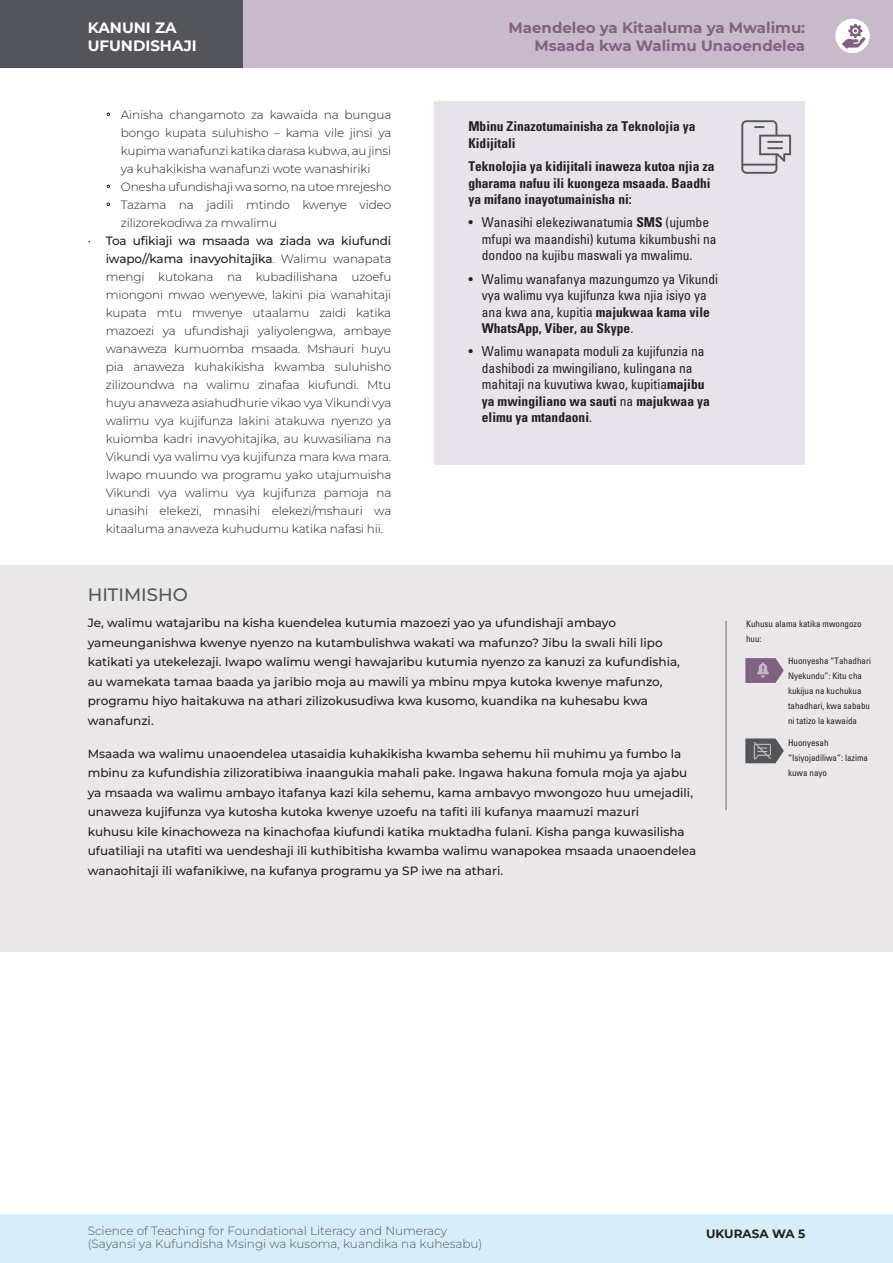
<style>
.page{position:relative;width:893px;height:1263px;background:#fff}
.page>*{position:absolute;margin:0;border:0;box-sizing:border-box;transform-origin:0 0}
.TOC_main{font:500 18px "Montserrat";color:#54555a}
.t1{font:700 15px/18px "Montserrat";color:#816182;text-align:right}
.t2{font:700 15px/18px "Montserrat";color:#fff}
.PED_infobox{font:condensed 13.5px/16.5px "Univers LT Std";color:#231f20}
.PED_infobox-2{font:700 condensed 13.5px/16.5px "Univers LT Std";color:#231f20}
.TOC_main-2{font:500 12px/19.5px "Montserrat";color:#231f20}
.PED_bullet{font:300 12px/18px "Montserrat";letter-spacing:-.01em;color:#231f20;text-align:justify}
.PED_body{font:300 12px/18px "Montserrat";letter-spacing:-.01em;color:#231f20;text-align:justify}
.t3{font:300 12px "Montserrat";color:#54555a}
.t4{font:700 12px "Montserrat";color:#231f20}
.TOC_main-3{font:condensed 9px/15px "Univers LT Std";color:#231f20}
.s1{font-size:18.75px}
.s2{font-weight:500}
.s3{font-weight:700}
</style>
<div class="page">
<div style="left:0;top:0;width:893px;height:67px;background:#c9bacb"></div>
<div style="left:0;top:0;width:242px;height:67px;background:#54555a"></div>
<div style="left:0;top:1214px;width:893px;height:49px;background:#d7edfa"></div>
<div style="left:835px;top:19px;width:35px;height:34px;background:#fff;border-radius:50%"></div>
<svg style="left:842px;top:24px;width:23px;height:25px"></svg>
<div style="left:435px;top:101px;width:370px;height:364px;background:#e8e2ea"></div>
<div style="left:0;top:565px;width:893px;height:387px;background:#e9e7e8"></div>
<svg style="left:745px;top:658px;width:39px;height:25px"></svg>
<hr style="left:726px;top:621px;width:1px;height:189px;background:#816182">
<svg style="left:741px;top:120px;width:50px;height:54px"></svg>
<svg style="left:745px;top:738px;width:39px;height:25px"></svg>
<p class="t2" style="left:88px;top:18px;width:111px">KANUNI ZA<br>UFUNDISHAJI</p>
<p class="PED_body" style="left:121px;top:106px;width:272px;text-indent:-15px"><span class="s1">•</span> Ainisha changamoto za kawaida na bungua bongo kupata suluhisho – kama vile jinsi ya kupima wanafunzi katika darasa kubwa, au jinsi ya kuhakikisha wanafunzi wote wanashiriki</p>
<p class="PED_body" style="left:106px;top:178px;width:287px"><span class="s1">•</span> Onesha ufundishaji wa somo, na utoe mrejesho</p>
<p class="PED_body" style="left:121px;top:196px;width:272px;text-indent:-15px"><span class="s1">•</span> Tazama na jadili mtindo kwenye video zilizorekodiwa za mwalimu</p>
<p class="PED_bullet" style="left:106px;top:232px;width:287px;text-indent:-18px">• <span class="s2">Toa ufikiaji wa msaada wa ziada wa kiufundi iwapo//kama inavyohitajika</span>. Walimu wanapata mengi kutokana na kubadilishana uzoefu miongoni mwao wenyewe, lakini pia wanahitaji kupata mtu mwenye utaalamu zaidi katika mazoezi ya ufundishaji yaliyolengwa, ambaye wanaweza kumuomba msaada. Mshauri huyu pia anaweza kuhakikisha kwamba suluhisho zilizoundwa na walimu zinafaa kiufundi. Mtu huyu anaweza asiahudhurie vikao vya Vikundi vya walimu vya kujifunza lakini atakuwa nyenzo ya kuiomba kadri inavyohitajika, au kuwasiliana na Vikundi vya walimu vya kujifunza mara kwa mara.<br>Iwapo muundo wa programu yako utajumuisha Vikundi vya walimu vya kujifunza pamoja na unasihi elekezi, mnasihi elekezi/mshauri wa kitaaluma anaweza kuhudumu katika nafasi hii.</p>
<p class="t1" style="left:508px;top:18px;width:298px">Maendeleo ya Kitaaluma ya Mwalimu:<br>Msaada kwa Walimu Unaoendelea</p>
<p class="PED_infobox-2" style="left:468px;top:118px;width:229px">Mbinu Zinazotumainisha za Teknolojia ya<br>Kidijitali</p>
<p class="PED_infobox-2" style="left:468px;top:158px;width:248px">Teknolojia ya kidijitali inaweza kutoa njia za gharama nafuu ili kuongeza msaada. Baadhi ya mifano inayotumainisha ni:</p>
<p class="PED_infobox" style="left:482px;top:214px;width:236px;text-indent:-14px">• Wanasihi elekeziwanatumia <span class="s3">SMS</span> (ujumbe mfupi wa maandishi) kutuma kikumbushi na dondoo na kujibu maswali ya mwalimu.</p>
<p class="PED_infobox" style="left:482px;top:270px;width:238px;text-indent:-14px">• Walimu wanafanya mazungumzo ya Vikundi vya walimu vya kujifunza kwa njia isiyo ya ana kwa ana, kupitia <span class="s3">majukwaa kama vile WhatsApp, Viber, au Skype</span>.</p>
<p class="PED_infobox" style="left:482px;top:343px;width:229px;text-indent:-14px">• Walimu wanapata moduli za kujifunzia na dashibodi za mwingiliano, kulingana na mahitaji na kuvutiwa kwao, kupitia<span class="s3">majibu ya mwingiliano wa sauti</span> na <span class="s3">majukwaa ya elimu ya mtandaoni</span>.</p>
<p class="TOC_main" style="left:88px;top:583px;width:102px">HITIMISHO</p>
<p class="TOC_main-2" style="left:88px;top:613px;width:594px">Je, walimu watajaribu na kisha kuendelea kutumia mazoezi yao ya ufundishaji ambayo yameunganishwa kwenye nyenzo na kutambulishwa wakati wa mafunzo? Jibu la swali hili lipo katikati ya utekelezaji. Iwapo walimu wengi hawajaribu kutumia nyenzo za kanuzi za kufundishia, au wamekata tamaa baada ya jaribio moja au mawili ya mbinu mpya kutoka kwenye mafunzo, programu hiyo haitakuwa na athari zilizokusudiwa kwa kusomo, kuandika na kuhesabu kwa wanafunzi.</p>
<p class="TOC_main-2" style="left:88px;top:743px;width:610px">Msaada wa walimu unaoendelea utasaidia kuhakikisha kwamba sehemu hii muhimu ya fumbo la mbinu za kufundishia zilizoratibiwa inaangukia mahali pake. Ingawa hakuna fomula moja ya ajabu ya msaada wa walimu ambayo itafanya kazi kila sehemu, kama ambavyo mwongozo huu umejadili, unaweza kujifunza vya kutosha kutoka kwenye uzoefu na tafiti ili kufanya maamuzi mazuri<br>kuhusu kile kinachoweza na kinachofaa kiufundi katika muktadha fulani. Kisha panga kuwasilisha ufuatiliaji na utafiti wa uendeshaji ili kuthibitisha kwamba walimu wanapokea msaada unaoendelea wanaohitaji ili wafanikiwe, na kufanya programu ya SP iwe na athari.</p>
<p class="TOC_main-3" style="left:746px;top:617px;width:117px">Kuhusu alama katika mwongozo huu:</p>
<p class="TOC_main-3" style="left:788px;top:653px;width:84px">Huonyesha “Tahadhari<br>Nyekundu”: Kitu cha kukijua na kuchukua tahadhari, kwa sababu ni tatizo la kawaida</p>
<p class="TOC_main-3" style="left:788px;top:735px;width:81px">Huonyesah “Isiyojadiliwa”: lazima kuwa nayo</p>
<p class="t3" style="left:88px;top:1222px;width:361px">Science of Teaching for Foundational Literacy and Numeracy</p>
<p class="t4" style="left:706px;top:1224px;width:101px">UKURASA WA 5</p>
<p class="t3" style="left:88px;top:1236px;width:396px">(Sayansi ya Kufundisha Msingi wa kusoma, kuandika na kuhesabu)</p>
</div>
